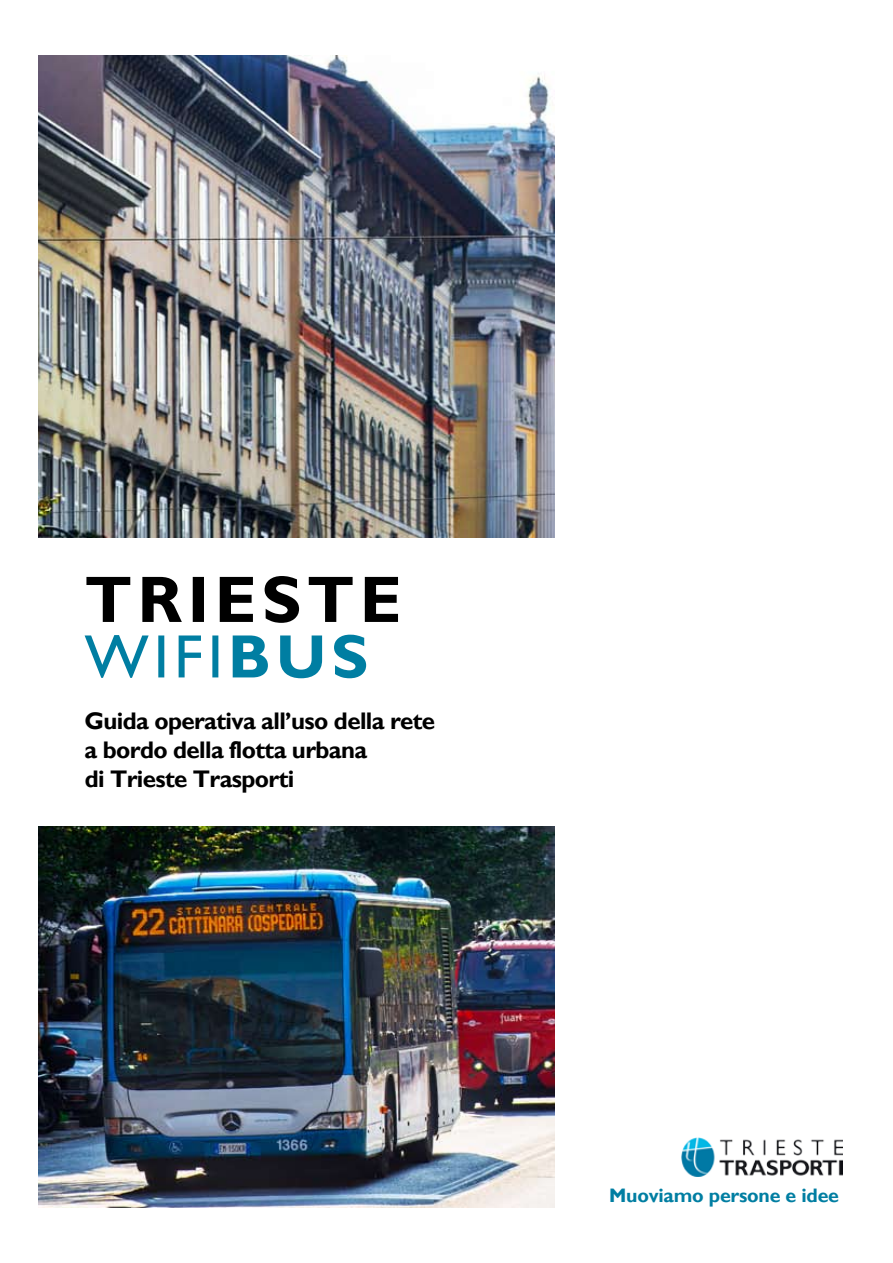
<style>
.page{position:relative;width:893px;height:1263px;background:#fff}
.page>*{position:absolute;margin:0;border:0;box-sizing:border-box;transform-origin:0 0}
.t1{font:700 66px "Gill Sans";letter-spacing:.08em;color:#000}
.t2{font:61.5px "Gill Sans";color:#007ea2}
.t3{font:700 24px/28.8px "Gill Sans";letter-spacing:-.025em;color:#000}
.t4{font:700 19.5px "Gill Sans";letter-spacing:-.01em;color:#007ea2}
.s1{font-weight:700}
</style>
<div class="page">
<img style="left:38px;top:56px;width:517px;height:1151px">
<div style="left:0;top:538px;width:597px;height:288px;background:#fff"></div>
<img style="left:681px;top:1138px;width:161px;height:39px">
<h1 class="t1" style="left:85px;top:560px;width:318px">TRIESTE</h1>
<h2 class="t2" style="left:85px;top:621px;width:285px">WiFi<span class="s1">BUS</span></h2>
<p class="t3" style="left:85px;top:707px;width:352px">Guida operativa all’uso della rete a bordo della flotta urbana<br>di Trieste Trasporti</p>
<p class="t4" style="left:609px;top:1184px;width:231px">Muoviamo persone e idee</p>
</div>
